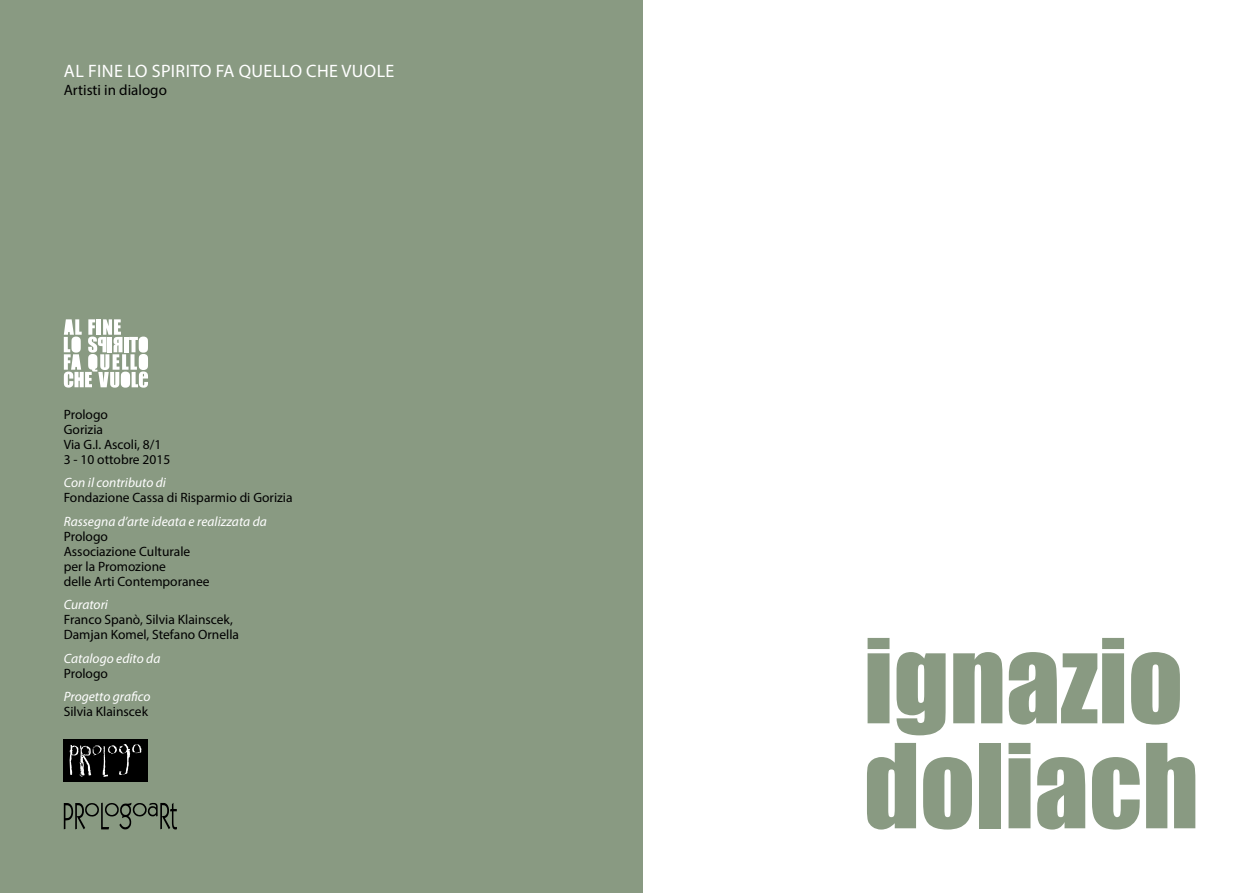
<style>
.page{position:relative;width:1259px;height:893px;background:#fff}
.page>*{position:absolute;margin:0;border:0;box-sizing:border-box;transform-origin:0 0}
.t1{font:108px/105px "Impact";color:#899a82}
.t2{font:18px "Myriad Pro";letter-spacing:.02em;color:#fff}
.t3{font:15px "Myriad Pro";color:#000}
.t4{font:13.5px/15px "Myriad Pro";color:#000}
.t5{font:italic 13.5px "Myriad Pro";color:#fff}
</style>
<div class="page">
<div style="left:0;top:0;width:642px;height:893px;background:#899a82"></div>
<svg style="left:64px;top:319px;width:84px;height:69px"></svg>
<svg style="left:64px;top:803px;width:113px;height:26px"></svg>
<div style="left:64px;top:739px;width:84px;height:42px;background:#000"></div>
<svg style="left:69px;top:744px;width:72px;height:33px"></svg>
<h2 class="t2" style="left:64px;top:60px;width:332px">AL FINE LO SPIRITO FA QUELLO CHE VUOLE</h2>
<p class="t3" style="left:64px;top:81px;width:105px">Artisti in dialogo</p>
<p class="t4" style="left:64px;top:406px;width:108px">Prologo<br>Gorizia<br>Via G.I. Ascoli, 8/1<br>3 - 10 ottobre 2015</p>
<p class="t5" style="left:64px;top:474px;width:104px">Con il contributo di</p>
<p class="t4" style="left:64px;top:490px;width:230px">Fondazione Cassa di Risparmio di Gorizia</p>
<p class="t5" style="left:64px;top:513px;width:205px">Rassegna d’arte ideata e realizzata da</p>
<p class="t4" style="left:64px;top:528px;width:147px">Prologo<br>Associazione Culturale per la Promozione<br>delle Arti Contemporanee</p>
<p class="t5" style="left:64px;top:596px;width:46px">Curatori</p>
<p class="t4" style="left:64px;top:612px;width:177px">Franco Spanò, Silvia Klainscek,<br>Damjan Komel, Stefano Ornella</p>
<p class="t5" style="left:64px;top:650px;width:98px">Catalogo edito da</p>
<p class="t4" style="left:64px;top:665px;width:46px">Prologo</p>
<p class="t5" style="left:64px;top:688px;width:88px">Progetto grafico</p>
<p class="t4" style="left:64px;top:704px;width:86px">Silvia Klainscek</p>
<h1 class="t1" style="left:864px;top:626px;width:337px">ignazio doliach</h1>
</div>
